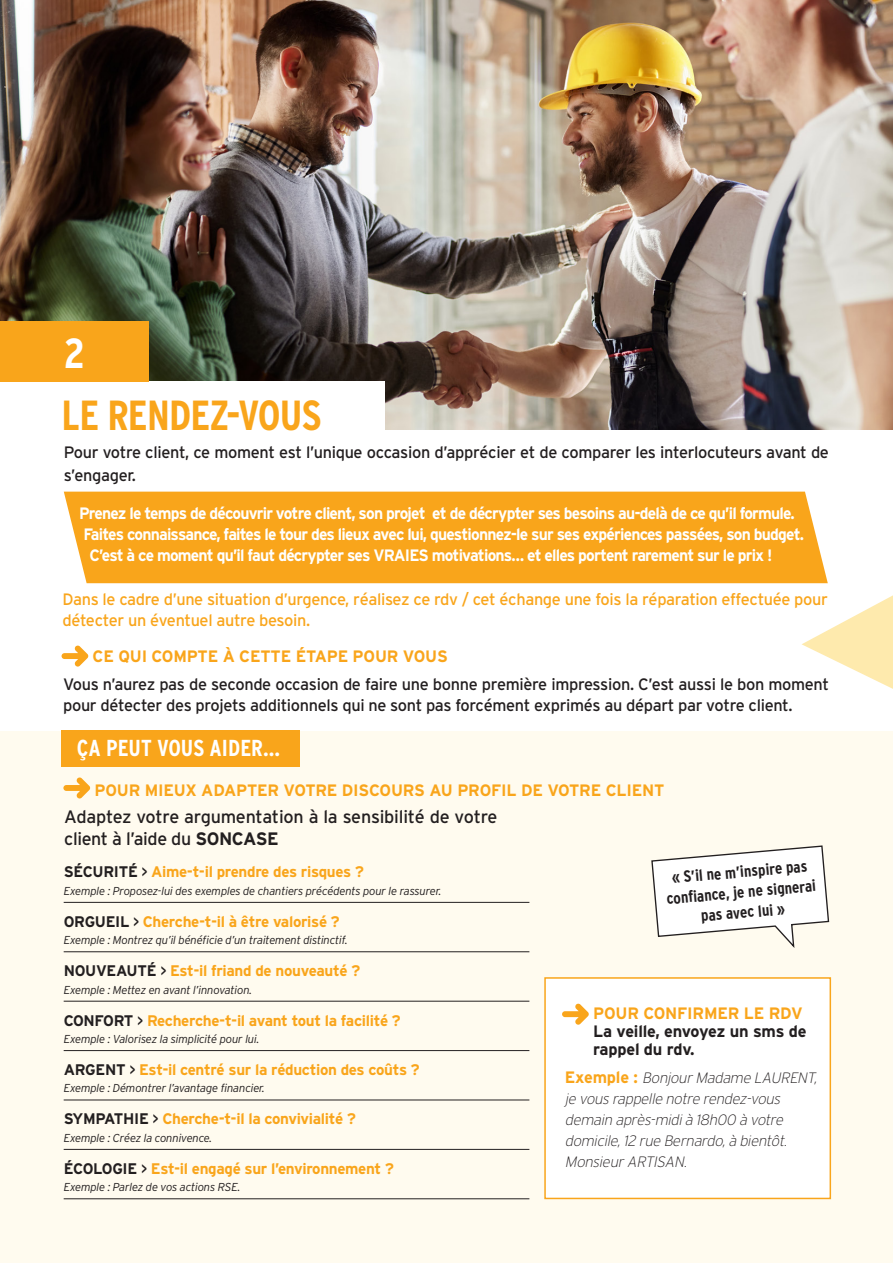
<style>
.page{position:relative;width:893px;height:1263px;background:#fff}
.page>*{position:absolute;margin:0;border:0;box-sizing:border-box;transform-origin:0 0}
.t1{font:700 42px "Interstate Condensed";letter-spacing:-.02em;color:#f9a51b}
.t2{font:700 42px "Interstate Condensed";color:#fff}
.t3{font:700 23.1px "Interstate Condensed";color:#fff}
.t4{font:18px/22.5px "Interstate";letter-spacing:-.015em;color:#231f20}
.t5{font:700 16.5px "Interstate";letter-spacing:-.05em;color:#fff;scale:.95 1}
.t6{font:16.5px/21px "Interstate";letter-spacing:-.02em;color:#231f20}
.t7{font:16.5px/21px "Interstate";letter-spacing:-.02em;color:#f9a51b}
.t8{font:700 16.5px "Interstate";letter-spacing:-.01em;color:#f9a51b}
.t9{font:700 16.5px/18px "Interstate";letter-spacing:-.01em;color:#231f20}
.t10{font:700 16.2px/20.2px "Interstate Condensed";color:#231f20;text-align:center}
.t11{font:700 15.3px "Interstate";letter-spacing:-.02em;color:#f9a51b}
.t12{font:italic 200 15px/21px "Interstate";color:#231f20}
.t13{font:italic 300 11.55px "Interstate";letter-spacing:-.02em;color:#231f20}
.s1{font-weight:700}
.s2{color:#231f20}
.s3{font-weight:400;color:#231f20}
.s4{font-weight:700;font-style:normal;font-size:16.5px;color:#f9a51b}
</style>
<div class="page">
<div style="left:0;top:732px;width:893px;height:531px;background:#fffbef"></div>
<hr style="left:64px;top:902px;width:465px;height:1px;background:#231f20">
<hr style="left:64px;top:951px;width:465px;height:1px;background:#231f20">
<hr style="left:64px;top:1001px;width:465px;height:1px;background:#231f20">
<hr style="left:64px;top:1050px;width:465px;height:1px;background:#231f20">
<hr style="left:64px;top:1100px;width:465px;height:1px;background:#231f20">
<hr style="left:64px;top:1149px;width:465px;height:1px;background:#231f20">
<hr style="left:64px;top:1198px;width:465px;height:1px;background:#231f20">
<div style="left:544px;top:977px;width:287px;height:222px;background:#fff;border:2px solid #f9a51b"></div>
<svg style="left:562px;top:1003px;width:27px;height:22px"></svg>
<svg style="left:63px;top:777px;width:27px;height:21px"></svg>
<svg style="left:651px;top:845px;width:179px;height:103px"></svg>
<img style="left:0;top:0;width:893px;height:429px">
<div style="left:0;top:381px;width:385px;height:73px;background:#fff"></div>
<div style="left:0;top:321px;width:149px;height:60px;background:#f9a51b"></div>
<svg style="left:62px;top:645px;width:26px;height:22px"></svg>
<div style="left:64px;top:492px;width:764px;height:91px;background:#f9a51b"></div>
<div style="left:62px;top:731px;width:238px;height:36px;background:#f9a51b"></div>
<svg style="left:802px;top:595px;width:91px;height:94px"></svg>
<p class="t2" style="left:64px;top:330px;width:23px">2</p>
<p class="t1" style="left:62px;top:391px;width:261px">LE RENDEZ-VOUS</p>
<p class="t6" style="left:64px;top:441px;width:767px;line-height:22.5px">Pour votre client, ce moment est l’unique occasion d’apprécier et de comparer les interlocuteurs avant de s’engager.</p>
<p class="t5" style="left:79px;top:504px;width:755px">Prenez le temps de découvrir votre client, son projet et de décrypter ses besoins au-delà de ce qu’il formule.</p>
<p class="t5" style="left:84px;top:525px;width:760px">Faites connaissance, faites le tour des lieux avec lui, questionnez-le sur ses expériences passées, son budget.</p>
<p class="t5" style="left:90px;top:546px;width:720px">C’est à ce moment qu’il faut décrypter ses VRAIES motivations… et elles portent rarement sur le prix !</p>
<p class="t7" style="left:62px;top:589px;width:767px">Dans le cadre d’une situation d’urgence, réalisez ce rdv / cet échange une fois la réparation effectuée pour détecter un éventuel autre besoin.</p>
<p class="t8" style="left:93px;top:647px;width:357px">CE QUI COMPTE À CETTE ÉTAPE POUR VOUS</p>
<p class="t6" style="left:63px;top:673px;width:767px">Vous n’aurez pas de seconde occasion de faire une bonne première impression. C’est aussi le bon moment pour détecter des projets additionnels qui ne sont pas forcément exprimés au départ par votre client.</p>
<p class="t3" style="left:77px;top:735px;width:205px">ÇA PEUT VOUS AIDER…</p>
<p class="t8" style="left:95px;top:781px;width:571px">POUR MIEUX ADAPTER VOTRE DISCOURS AU PROFIL DE VOTRE CLIENT</p>
<p class="t4" style="left:64px;top:805px;width:435px">Adaptez votre argumentation à la sensibilité de votre client à l’aide du <span class="s1">SONCASE</span></p>
<p class="t11" style="left:64px;top:863px;width:302px"><span class="s2">SÉCURITÉ</span> <span class="s3">&gt;</span> Aime-t-il prendre des risques ?</p>
<p class="t13" style="left:64px;top:884px;width:379px">Exemple : Proposez-lui des exemples de chantiers précédents pour le rassurer.</p>
<p class="t11" style="left:64px;top:913px;width:278px"><span class="s2">ORGUEIL</span> <span class="s3">&gt;</span> Cherche-t-il à être valorisé ?</p>
<p class="t13" style="left:64px;top:934px;width:286px">Exemple : Montrez qu’il bénéficie d’un traitement distinctif.</p>
<p class="t11" style="left:64px;top:962px;width:298px"><span class="s2">NOUVEAUTÉ</span> <span class="s3">&gt;</span> Est-il friand de nouveauté ?</p>
<p class="t13" style="left:64px;top:983px;width:190px">Exemple : Mettez en avant l’innovation.</p>
<p class="t11" style="left:64px;top:1012px;width:339px"><span class="s2">CONFORT</span> <span class="s3">&gt;</span> Recherche-t-il avant tout la facilité ?</p>
<p class="t13" style="left:64px;top:1032px;width:197px">Exemple : Valorisez la simplicité pour lui.</p>
<p class="t11" style="left:64px;top:1061px;width:358px"><span class="s2">ARGENT</span> <span class="s3">&gt;</span> Est-il centré sur la réduction des coûts ?</p>
<p class="t13" style="left:64px;top:1082px;width:203px">Exemple : Démontrer l’avantage financier.</p>
<p class="t11" style="left:64px;top:1110px;width:294px"><span class="s2">SYMPATHIE</span> <span class="s3">&gt;</span> Cherche-t-il la convivialité ?</p>
<p class="t13" style="left:64px;top:1131px;width:150px">Exemple : Créez la connivence.</p>
<p class="t11" style="left:64px;top:1160px;width:332px"><span class="s2">ÉCOLOGIE</span> <span class="s3">&gt;</span> Est-il engagé sur l’environnement ?</p>
<p class="t13" style="left:64px;top:1181px;width:178px">Exemple : Parlez de vos actions RSE.</p>
<p class="t10" style="left:664px;top:868px;width:151px;rotate:-5deg">« S’il ne m’inspire pas confiance, je ne signerai pas avec lui »</p>
<p class="t8" style="left:593px;top:1004px;width:211px">POUR CONFIRMER LE RDV</p>
<p class="t9" style="left:593px;top:1022px;width:215px">La veille, envoyez un sms de rappel du rdv.</p>
<p class="t12" style="left:565px;top:1067px;width:257px"><span class="s4">E xe m p l e :</span> BonjourMadame LAURENT, je vousrappelle notre rendez-vous demain après-midià 18h00 à votre domicile,12 rue Bernardo,à bientôt.<br>MonsieurARTISAN.</p>
</div>
